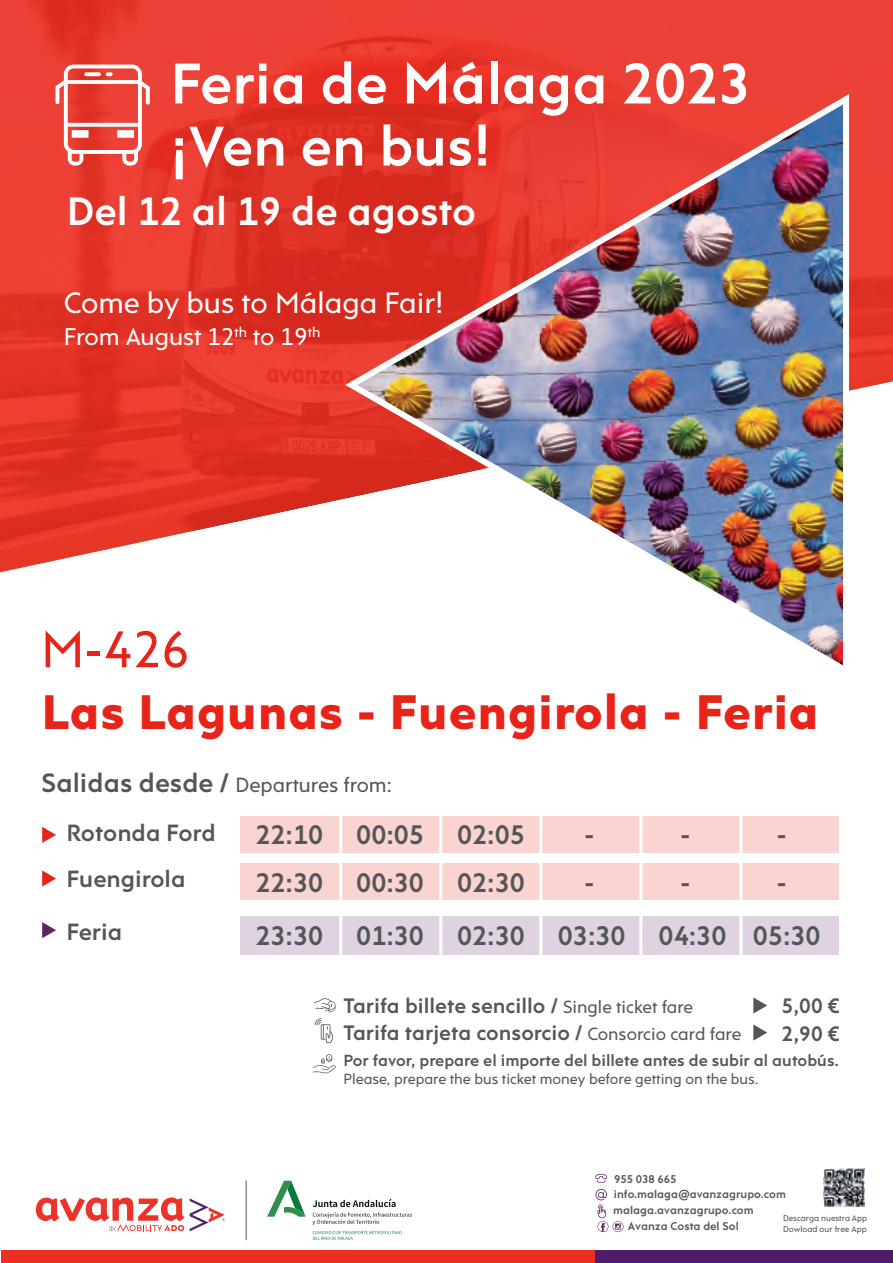
<style>
.page{position:relative;width:893px;height:1263px;background:#fff}
.page>*{position:absolute;margin:0;border:0;box-sizing:border-box;transform-origin:0 0}
.t1{font:700 58.5px "Rams";color:#fff}
.t2{font:700 57px "Rams";color:#fff}
.t3{font:52.5px "Rams";color:#e72419}
.t4{font:900 49.5px "Rams";color:#e72419}
.t5{font:700 40.5px "Rams";color:#fff}
.t6{font:30px "Rams";color:#fff}
.t7{font:700 27.45px/53.1px "Rams";color:#54575a}
.t8{font:24.75px "Rams";color:#fff}
.t9{font:700 24px/45.2px "Rams";color:#54575a}
.t10{font:700 21.3px/27.3px "Rams";color:#54575a}
.t11{font:21px "Rams";color:#54575a}
.t12{font:700 16.5px "Rams";color:#54575a}
.t13{font:15px "Rams";color:#54575a}
.t14{font:700 11.55px/15.9px "Rams";color:#51575d;text-align:center}
.t15{font:8.55px/11.2px "Rams";color:#4c5356}
.s1{font-weight:700;font-size:27px}
.s2{font-weight:400;font-size:18px}
</style>
<div class="page">
<svg style="left:0;top:0;width:893px;height:573px;background:#e7473d"></svg>
<img style="left:343px;top:89px;width:509px;height:577px">
<svg style="left:55px;top:65px;width:95px;height:101px"></svg>
<div style="left:72px;top:130px;width:17px;height:8px;background:#fff"></div>
<div style="left:117px;top:130px;width:17px;height:8px;background:#fff"></div>
<svg style="left:595px;top:1174px;width:12px;height:8px"></svg>
<img style="left:824px;top:1168px;width:41px;height:38px">
<div style="left:1px;top:1250px;width:595px;height:12px;background:#ee2e22"></div>
<div style="left:595px;top:1250px;width:298px;height:12px;background:#511b6c"></div>
<svg style="left:313px;top:1231px;width:89px;height:9px"></svg>
<svg style="left:313px;top:1199px;width:99px;height:26px"></svg>
<svg style="left:267px;top:1181px;width:39px;height:36px"></svg>
<svg style="left:36px;top:1197px;width:189px;height:34px"></svg>
<hr style="left:246px;top:1181px;width:1px;height:59px;background:#54575a">
<svg style="left:595px;top:1189px;width:29px;height:43px"></svg>
<svg style="left:42px;top:827px;width:14px;height:16px"></svg>
<svg style="left:42px;top:870px;width:14px;height:16px"></svg>
<svg style="left:42px;top:922px;width:14px;height:16px"></svg>
<div style="left:240px;top:817px;width:599px;height:36px;background:#fad4d1"></div>
<div style="left:240px;top:863px;width:599px;height:37px;background:#fad4d1"></div>
<div style="left:240px;top:917px;width:599px;height:38px;background:#dfd3e1"></div>
<hr style="left:339px;top:810px;width:3px;height:152px;background:#fff">
<hr style="left:439px;top:810px;width:3px;height:152px;background:#fff">
<hr style="left:539px;top:810px;width:3px;height:152px;background:#fff">
<hr style="left:639px;top:810px;width:3px;height:152px;background:#fff">
<hr style="left:739px;top:810px;width:3px;height:152px;background:#fff">
<svg style="left:314px;top:998px;width:22px;height:14px"></svg>
<svg style="left:315px;top:1018px;width:18px;height:25px"></svg>
<svg style="left:753px;top:997px;width:14px;height:16px"></svg>
<svg style="left:753px;top:1024px;width:14px;height:16px"></svg>
<svg style="left:312px;top:1054px;width:24px;height:19px"></svg>
<h1 class="t1" style="left:170px;top:48px;width:582px">Feria de Málaga 2023</h1>
<h2 class="t2" style="left:170px;top:112px;width:322px">¡Ven en bus!</h2>
<h3 class="t5" style="left:67px;top:186px;width:411px">Del 12 al 19 de agosto</h3>
<h3 class="t6" style="left:64px;top:284px;width:381px">Come by bus to Málaga Fair!</h3>
<p class="t8" style="left:64px;top:322px;width:258px">From August 12<sup>th</sup> to 19<sup>th</sup></p>
<h3 class="t3" style="left:41px;top:618px;width:150px">M-426</h3>
<h3 class="t4" style="left:41px;top:681px;width:779px">Las Lagunas - Fuengirola - Feria</h3>
<p class="t11" style="left:42px;top:772px;width:352px"><span class="s1">Salidas desde /</span> Departures from:</p>
<p class="t7" style="left:255px;top:809px;width:271px">22:10 00:05 02:05</p>
<p class="t7" style="left:584px;top:809px;width:12px">-</p>
<p class="t7" style="left:680px;top:809px;width:12px">-</p>
<p class="t7" style="left:776px;top:809px;width:12px">-</p>
<p class="t7" style="left:255px;top:856px;width:271px">22:30 00:30 02:30</p>
<p class="t7" style="left:584px;top:856px;width:12px">-</p>
<p class="t7" style="left:680px;top:856px;width:12px">-</p>
<p class="t9" style="left:67px;top:811px;width:151px">Rotonda Ford<br>Fuengirola</p>
<p class="t9" style="left:67px;top:909px;width:57px">Feria</p>
<p class="t7" style="left:255px;top:856px;width:567px;text-indent:521px">-<br>23:30 01:30 02:30 03:30 04:30 05:30</p>
<p class="t10" style="left:343px;top:992px;width:399px">Tarifa billete sencillo / <span class="s2">Single ticket fare<br></span>Tarifa tarjeta consorcio / <span class="s2">Consorcio card fare</span></p>
<p class="t10" style="left:781px;top:992px;width:60px;line-height:28px">5,00 €<br>2,90 €</p>
<p class="t12" style="left:343px;top:1051px;width:497px">Por favor, prepare el importe del billete antes de subir al autobús.</p>
<p class="t13" style="left:343px;top:1070px;width:416px">Please, prepare the bus ticket money before getting on the bus.</p>
<p class="t14" style="left:614px;top:1171px;width:64px">955 038 665</p>
<p class="t14" style="left:613px;top:1202px;width:142px">malaga.avanzagrupo.com<br>Avanza Costa del Sol</p>
<p class="t15" style="left:783px;top:1212px;width:86px">Descarga nuestra App<br>Dowload our free App</p>
<p class="t14" style="left:614px;top:1186px;width:173px">info.malaga@avanzagrupo.com</p>
</div>
